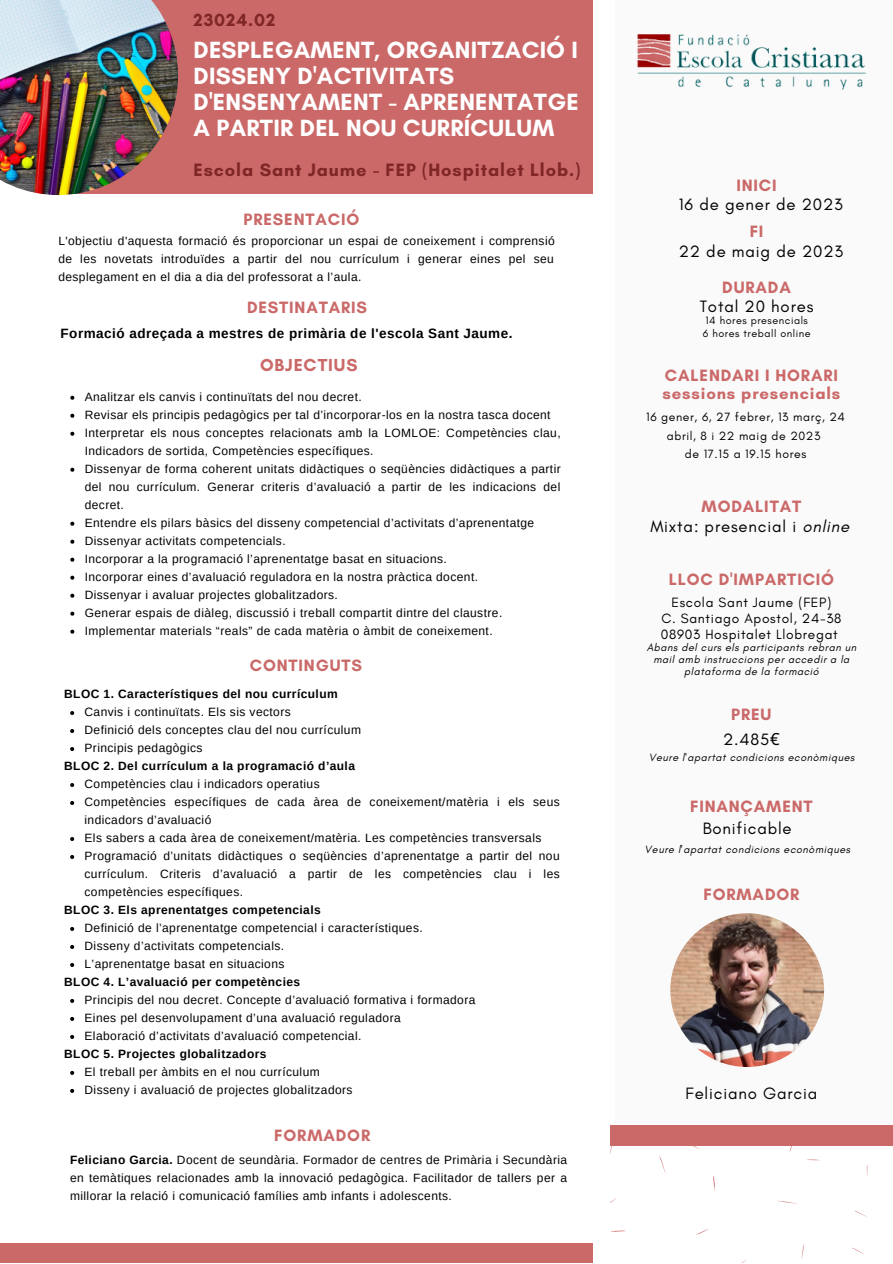
<style>
.page{position:relative;width:893px;height:1264px;background:#fff}
.page>*{position:absolute;margin:0;border:0;box-sizing:border-box;transform-origin:0 0}
.t1{font:700 23.85px/25.8px "Glacial Indifference";letter-spacing:.01em;color:#fff}
.t2{font:700 18.15px "Glacial Indifference";letter-spacing:.05em;color:#802626}
.t3{font:700 18px "Glacial Indifference";letter-spacing:.05em;color:#802626}
.t4{font:700 17.7px "Glacial Indifference";letter-spacing:.05em;color:#cb6969}
.t5{font:700 16.8px/18px "Glacial Indifference";letter-spacing:.05em;color:#cb6969}
.t6{font:16.8px/20.7px "Glacial Indifference";letter-spacing:.05em;color:#000;text-align:center}
.t7{font:16.65px "Glacial Indifference";letter-spacing:.05em;color:#000}
.t8{font:13.8px/16px "Glacial Indifference";letter-spacing:.05em;color:#000;text-align:center}
.t9{font:700 13.5px "Arimo";letter-spacing:.035em;color:#000}
.t10{font:12.3px/18.3px "Glacial Indifference";letter-spacing:.05em;color:#000;text-align:center}
.t11{font:12px/18px "Arimo";letter-spacing:.035em;color:#000}
.t12{font:700 12px "Arimo";letter-spacing:.035em;color:#000}
.t13{font:italic 10.8px/11.7px "Glacial Indifference";letter-spacing:.05em;color:#000;text-align:center}
.t14{font:10.8px/12.6px "Glacial Indifference";letter-spacing:.05em;color:#000}
.s1{font-weight:700}
.s2{font-weight:700;color:#cb6969}
.s3{font-style:italic}
.s4{font-family:"Noto Sans"}
</style>
<div class="page">
<div style="left:615px;top:0;width:277px;height:1125px;background:#fafafa"></div>
<div style="left:610px;top:1125px;width:282px;height:20px;background:#cb6969"></div>
<svg style="left:713px;top:1176px;width:2px;height:14px"></svg>
<svg style="left:659px;top:1156px;width:6px;height:16px"></svg>
<svg style="left:778px;top:1200px;width:15px;height:3px"></svg>
<svg style="left:697px;top:1229px;width:11px;height:5px"></svg>
<svg style="left:801px;top:1247px;width:2px;height:11px"></svg>
<svg style="left:807px;top:1159px;width:12px;height:1px"></svg>
<svg style="left:855px;top:1210px;width:11px;height:6px"></svg>
<svg style="left:851px;top:1247px;width:12px;height:6px"></svg>
<svg style="left:692px;top:1145px;width:7px;height:4px"></svg>
<img style="left:670px;top:913px;width:154px;height:153px;border-radius:50%">
<img style="left:637px;top:34px;width:230px;height:56px">
<div style="left:0;top:1243px;width:592px;height:19px;background:#cb6969"></div>
<div style="left:74px;top:0;width:518px;height:194px;background:#cb6969"></div>
<img style="left:0;top:0;width:178px;height:195px">
<svg style="left:70px;top:711px;width:4px;height:4px"></svg>
<svg style="left:70px;top:729px;width:4px;height:4px"></svg>
<svg style="left:70px;top:747px;width:4px;height:4px"></svg>
<svg style="left:70px;top:783px;width:4px;height:4px"></svg>
<svg style="left:70px;top:801px;width:4px;height:4px"></svg>
<svg style="left:70px;top:837px;width:4px;height:4px"></svg>
<svg style="left:70px;top:855px;width:4px;height:4px"></svg>
<svg style="left:70px;top:927px;width:4px;height:4px"></svg>
<svg style="left:70px;top:945px;width:4px;height:3px"></svg>
<svg style="left:70px;top:963px;width:4px;height:3px"></svg>
<svg style="left:70px;top:999px;width:4px;height:3px"></svg>
<svg style="left:70px;top:1017px;width:4px;height:3px"></svg>
<svg style="left:70px;top:1035px;width:4px;height:3px"></svg>
<svg style="left:70px;top:1070px;width:4px;height:4px"></svg>
<svg style="left:70px;top:1088px;width:4px;height:4px"></svg>
<svg style="left:70px;top:396px;width:4px;height:4px"></svg>
<svg style="left:70px;top:414px;width:4px;height:4px"></svg>
<svg style="left:70px;top:432px;width:4px;height:4px"></svg>
<svg style="left:70px;top:468px;width:4px;height:3px"></svg>
<svg style="left:70px;top:521px;width:4px;height:4px"></svg>
<svg style="left:70px;top:539px;width:4px;height:4px"></svg>
<svg style="left:70px;top:557px;width:4px;height:4px"></svg>
<svg style="left:70px;top:575px;width:4px;height:4px"></svg>
<svg style="left:70px;top:593px;width:4px;height:4px"></svg>
<svg style="left:70px;top:611px;width:4px;height:4px"></svg>
<svg style="left:70px;top:629px;width:4px;height:4px"></svg>
<h3 class="t3" style="left:193px;top:9px;width:83px">23024.02</h3>
<h1 class="t1" style="left:193px;top:37px;width:386px">DESPLEGAMENT, ORGANITZACIÓ I<br>DISSENY D'ACTIVITATS<br>D'ENSENYAMENT - APRENENTATGE<br>A PARTIR DEL NOU CURRÍCULUM</h1>
<h2 class="t2" style="left:193px;top:158px;width:388px">Escola Sant Jaume - FEP (Hospitalet Llob.)</h2>
<h3 class="t5" style="left:243px;top:210px;width:117px">PRESENTACIÓ</h3>
<p class="t11" style="left:58px;top:231px;width:498px;text-align:justify">L'objectiu d'aquesta formació és proporcionar un espai de coneixement i comprensió de les novetats introduïdes a partir del nou currículum i generar eines pel seu desplegament en el dia a dia del professorat a l’aula.</p>
<h3 class="t5" style="left:247px;top:298px;width:122px">DESTINATARIS</h3>
<p class="t9" style="left:61px;top:325px;width:453px">Formació adreçada a mestres de primària de l'escola Sant Jaume.</p>
<h3 class="t4" style="left:260px;top:354px;width:99px">OBJECTIUS</h3>
<p class="t11" style="left:85px;top:387px;width:477px">Analitzar els canvis i continuïtats del nou decret.<br>Revisar els principis pedagògics per tal d’incorporar-los en la nostra tasca docent Interpretar els nous conceptes relacionats amb la LOMLOE: Competències clau, Indicadors de sortida, Competències específiques.<br>Dissenyar de forma coherent unitats didàctiques o seqüències didàctiques a partir del nou currículum. Generar criteris d’avaluació a partir de les indicacions del decret.<br>Entendre els pilars bàsics del disseny competencial d’activitats d’aprenentatge Dissenyar activitats competencials.<br>Incorporar a la programació l’aprenentatge basat en situacions.<br>Incorporar eines d’avaluació reguladora en la nostra pràctica docent.<br>Dissenyar i avaluar projectes globalitzadors.<br>Generar espais de diàleg, discussió i treball compartit dintre del claustre.<br>Implementar materials “reals” de cada matèria o àmbit de coneixement.</p>
<h3 class="t5" style="left:250px;top:656px;width:114px">CONTINGUTS</h3>
<p class="t11" style="left:85px;top:703px;width:278px">Canvis i continuïtats. Els sis vectors<br>Definició dels conceptes clau del nou currículum<br>Principis pedagògics</p>
<p class="t11" style="left:85px;top:774px;width:476px">Competències clau i indicadors operatius<br>Competències específiques de cada àrea de coneixement/matèria i els seus indicadors d’avaluació<br>Els sabers a cada àrea de coneixement/matèria. Les competències transversals Programació d’unitats didàctiques o seqüències d’aprenentatge a partir del nou currículum. Criteris d’avaluació a partir de les competències clau i les competències específiques.</p>
<p class="t11" style="left:85px;top:918px;width:339px">Definició de l’aprenentatge competencial i característiques.<br>Disseny d’activitats competencials.<br>L’aprenentatge basat en situacions</p>
<p class="t11" style="left:85px;top:990px;width:392px">Principis del nou decret. Concepte d’avaluació formativa i formadora<br>Eines pel desenvolupament d’una avaluació reguladora<br>Elaboració d’activitats d’avaluació competencial.</p>
<p class="t11" style="left:85px;top:1062px;width:269px">El treball per àmbits en el nou currículum<br>Disseny i avaluació de projectes globalitzadors</p>
<p class="t12" style="left:64px;top:687px;width:275px">BLOC 1. Característiques del nou currículum</p>
<p class="t12" style="left:64px;top:759px;width:292px">BLOC 2. Del currículum a la programació d’aula</p>
<p class="t12" style="left:64px;top:903px;width:258px">BLOC 3. Els aprenentatges competencials</p>
<p class="t12" style="left:64px;top:975px;width:237px">BLOC 4. L’avaluació per competències</p>
<p class="t12" style="left:64px;top:1047px;width:204px">BLOC 5. Projectes globalitzadors</p>
<h3 class="t5" style="left:274px;top:1125px;width:97px">FORMADOR</h3>
<p class="t11" style="left:70px;top:1150px;width:498px;text-align:justify"><span class="s1">Feliciano Garcia.</span> Docent de seundària. Formador de centres de Primària i Secundària en temàtiques relacionades amb la innovació pedagògica. Facilitador de tallers per a millorar la relació i comunicació famílies amb infants i adolescents.</p>
<h3 class="t5" style="left:736px;top:176px;width:42px">INICI</h3>
<h3 class="t6" style="left:679px;top:194px;width:165px">16 de gener de 2023</h3>
<h3 class="t5" style="left:749px;top:222px;width:15px">FI</h3>
<h3 class="t6" style="left:678px;top:241px;width:166px">22 de maig de 2023</h3>
<h3 class="t5" style="left:722px;top:278px;width:70px">DURADA</h3>
<h3 class="t7" style="left:699px;top:296px;width:115px">Total 20 hores</h3>
<p class="t14" style="left:703px;top:314px;width:109px">14 hores presencials<br>6 hores treball online</p>
<h3 class="t5" style="left:662px;top:366px;width:179px">CALENDARI I HORARI sessions presencials</h3>
<p class="t10" style="left:646px;top:408px;width:200px">16 gener, 6, 27 febrer, 13 març, 24 abril, 8 i 22 maig de 2023<br>de 17.15 a 19.15 hores</p>
<h3 class="t6" style="left:650px;top:495px;width:200px"><span class="s2">MODALITAT<br></span>Mixta: presencial i <span class="s3">online</span></h3>
<h3 class="t5" style="left:668px;top:570px;width:167px">LLOC D'IMPARTICIÓ</h3>
<p class="t8" style="left:660px;top:594px;width:182px">Escola Sant Jaume (FEP)<br>C. Santiago Apostol, 24-38<br>08903 Hospitalet Llobregat</p>
<p class="t13" style="left:646px;top:642px;width:211px">Abans del curs els participants rebran un mail amb instruccions per accedir a la plataforma de la formació</p>
<h3 class="t5" style="left:731px;top:705px;width:42px">PREU</h3>
<h3 class="t7" style="left:723px;top:729px;width:58px">2.485<span class="s4">€</span></h3>
<p class="t13" style="left:648px;top:751px;width:207px">Veure l'apartat condicions econòmiques</p>
<h3 class="t5" style="left:690px;top:797px;width:124px">FINANÇAMENT</h3>
<h3 class="t7" style="left:702px;top:818px;width:91px">Bonificable</h3>
<p class="t13" style="left:644px;top:843px;width:207px">Veure l'apartat condicions econòmiques</p>
<h3 class="t5" style="left:703px;top:885px;width:97px">FORMADOR</h3>
<h3 class="t6" style="left:685px;top:1082px;width:133px">Feliciano Garcia</h3>
</div>
